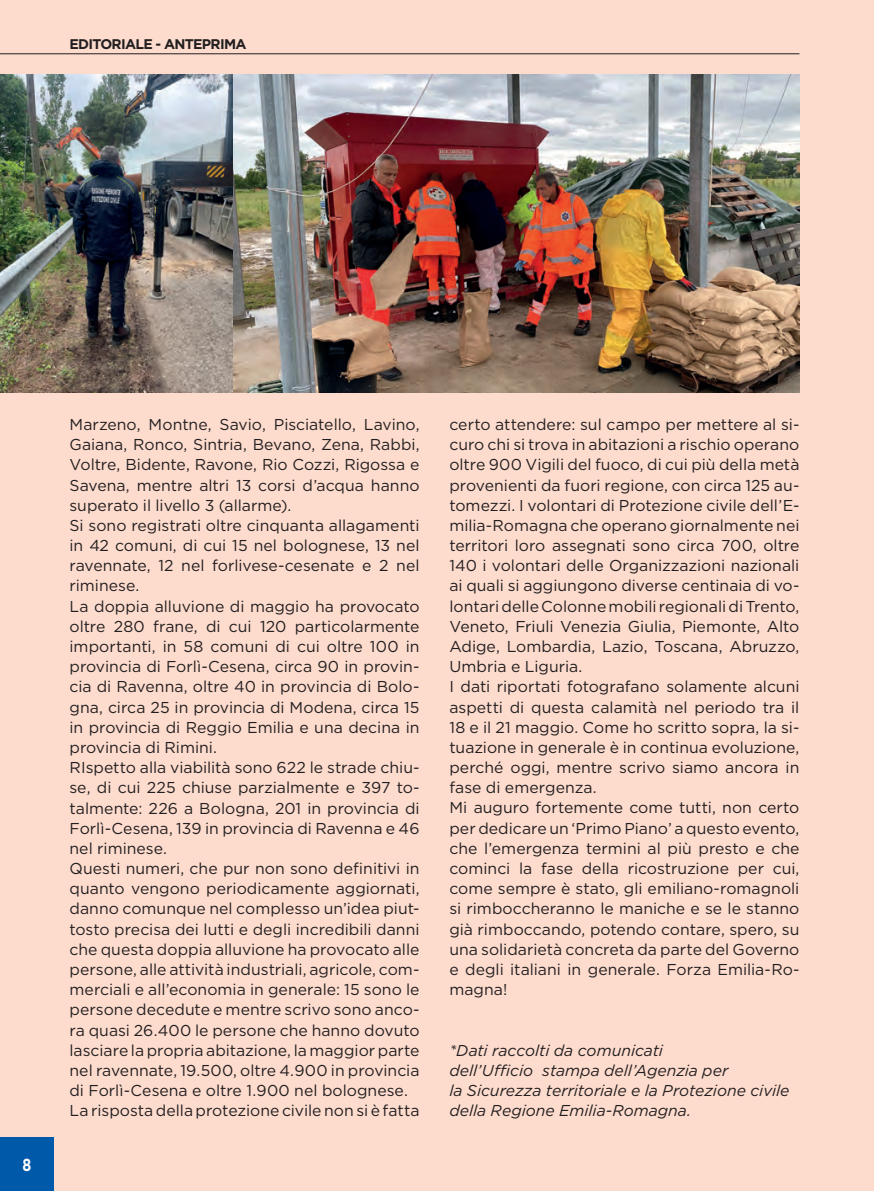
<style>
.page{position:relative;width:874px;height:1191px;background:#fff}
.page>*{position:absolute;margin:0;border:0;box-sizing:border-box;transform-origin:0 0}
.t1{font:700 17.5px "Gotham";color:#fff;scale:.8 1}
.t2{font:15.75px/20.1px "Gotham";color:#231f20}
.t3{font:italic 15.75px/20.1px "Gotham";letter-spacing:-.005em;color:#231f20}
.t4{font:700 14px "Gotham";letter-spacing:-.05em;color:#231f20}
</style>
<div class="page">
<div style="left:0;top:0;width:873px;height:1191px;background:#fddcce"></div>
<div style="left:0;top:1137px;width:54px;height:54px;background:#0159a9"></div>
<hr style="left:0;top:53px;width:799px;height:1px;background:#231f20">
<img style="left:0;top:74px;width:799px;height:318px">
<p class="t4" style="left:69px;top:35px;width:178px">EDITORIALE - ANTEPRIMA</p>
<p class="t1" style="left:22px;top:1153px;width:13px">8</p>
<p class="t2" style="left:69px;top:414px;width:351px">Marzeno, Montne, Savio, Pisciatello, Lavino, Gaiana, Ronco, Sintria, Bevano, Zena, Rabbi, Voltre, Bidente, Ravone, Rio Cozzi, Rigossa e Savena, mentre altri 13 corsi d’acqua hanno superato il livello 3 (allarme).<br>Si sono registrati oltre cinquanta allagamenti in 42 comuni, di cui 15 nel bolognese, 13 nel ravennate, 12 nel forlivese-cesenate e 2 nel riminese.<br>La doppia alluvione di maggio ha provocato oltre 280 frane, di cui 120 particolarmente importanti, in 58 comuni di cui oltre 100 in provincia di Forlì-Cesena, circa 90 in provin&shy;cia di Ravenna, oltre 40 in provincia di Bolo&shy;gna, circa 25 in provincia di Modena, circa 15 in provincia di Reggio Emilia e una decina in provincia di Rimini.<br>RIspetto alla viabilità sono 622 le strade chiu&shy;se, di cui 225 chiuse parzialmente e 397 to&shy;talmente: 226 a Bologna, 201 in provincia di Forlì-Cesena, 139 in provincia di Ravenna e 46 nel riminese.<br>Questi numeri, che pur non sono definitivi in quanto vengono periodicamente aggiornati, danno comunque nel complesso un’idea piut&shy;tosto precisa dei lutti e degli incredibili danni che questa doppia alluvione ha provocato alle persone, alle attività industriali, agricole, com&shy;merciali e all’economia in generale: 15 sono le persone decedute e mentre scrivo sono anco&shy;ra quasi 26.400 le persone che hanno dovuto lasciare la propria abitazione, la maggior parte nel ravennate, 19.500, oltre 4.900 in provincia di Forlì-Cesena e oltre 1.900 nel bolognese.<br>La risposta della protezione civile non si è fatta</p>
<p class="t2" style="left:449px;top:414px;width:351px">certo attendere: sul campo per mettere al si&shy;curo chi si trova in abitazioni a rischio operano oltre 900 Vigili del fuoco, di cui più della metà provenienti da fuori regione, con circa 125 au&shy;tomezzi. I volontari di Protezione civile dell’E&shy;milia-Romagna che operano giornalmente nei territori loro assegnati sono circa 700, oltre 140 i volontari delle Organizzazioni nazionali ai quali si aggiungono diverse centinaia di vo&shy;lontari delle Colonne mobili regionali di Trento, Veneto, Friuli Venezia Giulia, Piemonte, Alto Adige, Lombardia, Lazio, Toscana, Abruzzo, Umbria e Liguria.<br>I dati riportati fotografano solamente alcuni aspetti di questa calamità nel periodo tra il 18 e il 21 maggio. Come ho scritto sopra, la si&shy;tuazione in generale è in continua evoluzione, perché oggi, mentre scrivo siamo ancora in fase di emergenza.<br>Mi auguro fortemente come tutti, non certo per dedicare un ‘Primo Piano’ a questo evento, che l’emergenza termini al più presto e che cominci la fase della ricostruzione per cui, come sempre è stato, gli emiliano-romagnoli si rimboccheranno le maniche e se le stanno già rimboccando, potendo contare, spero, su una solidarietà concreta da parte del Governo e degli italiani in generale. Forza Emilia-Ro&shy;magna!</p>
<p class="t3" style="left:449px;top:1039px;width:341px">*Dati raccolti da comunicati<br>dell’Ufficio stampa dell’Agenzia per<br>la Sicurezza territoriale e la Protezione civile della Regione Emilia-Romagna.</p>
</div>
